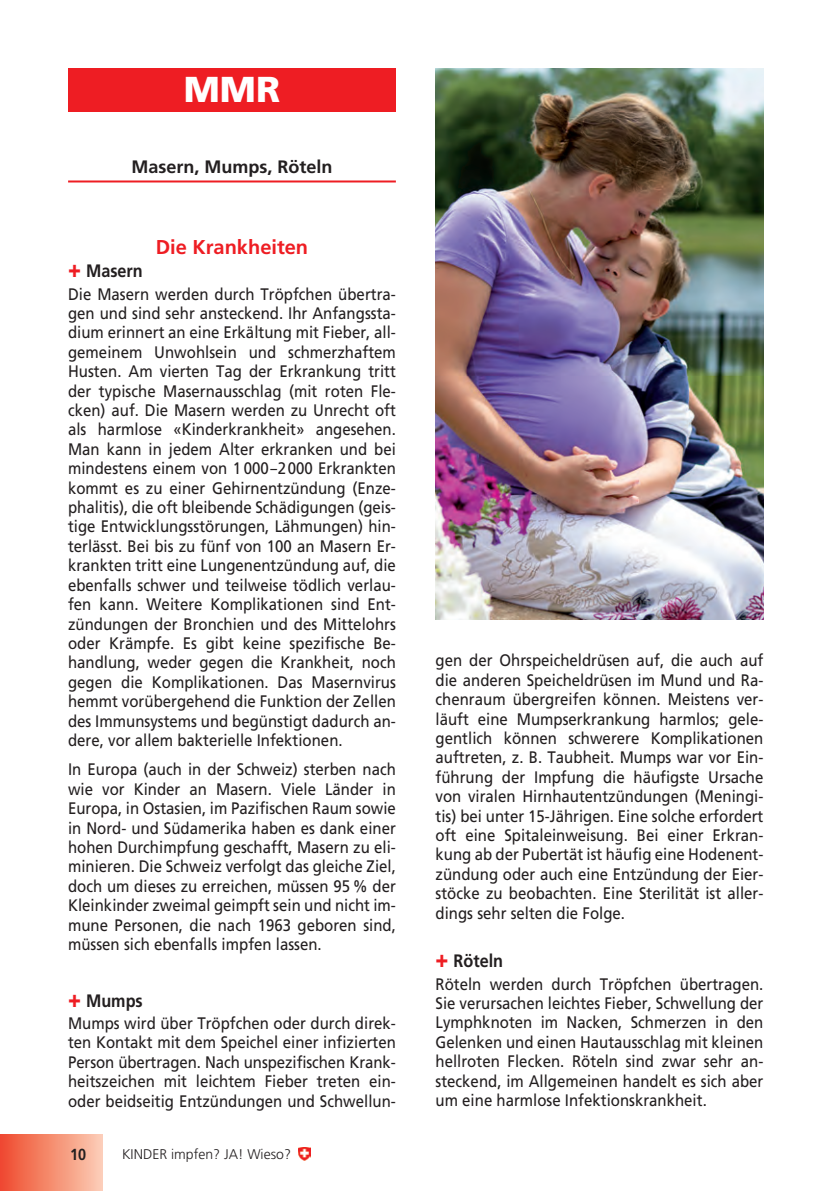
<style>
.page{position:relative;width:840px;height:1191px;background:#fff}
.page>*{position:absolute;margin:0;border:0;box-sizing:border-box;transform-origin:0 0}
.t1{font:900 36px "Frutiger";color:#fff}
.t2{font:700 20px "Frutiger";color:#ee1d23}
.t3{font:700 18px "Frutiger";color:#231f20;scale:.9 1}
.t4{font:700 18px "Frutiger";color:#231f20}
.t5{font:16.6px/19.4px "Frutiger";color:#231f20;text-align:justify;scale:.9 1}
.t6{font:700 16px "Frutiger";color:#231f20;scale:.9 1}
.t7{font:300 14px "Frutiger";color:#231f20}
.s1{font-weight:900;font-size:24px;color:#ee1d23}
</style>
<div class="page">
<div style="left:0;top:1134px;width:102px;height:57px;background:linear-gradient(to right,#ef4a2c,#fbccb3)"></div>
<svg style="left:298px;top:1147px;width:12px;height:13px"></svg>
<hr style="left:68px;top:180px;width:327px;height:2px;background:#ee1d23">
<img style="left:435px;top:68px;width:328px;height:551px">
<div style="left:68px;top:68px;width:327px;height:44px;background:#ee1d23"></div>
<p class="t1" style="left:184px;top:75px;width:98px">MMR</p>
<p class="t4" style="left:131px;top:160px;width:203px">Masern, Mumps, Röteln</p>
<p class="t2" style="left:156px;top:239px;width:154px">Die Krankheiten</p>
<p class="t3" style="left:68px;top:264px;width:84px"><span class="s1">+</span> Masern</p>
<p class="t5" style="left:68px;top:285px;width:365px">Die Masern werden durch Tröpfchen übertra&shy;gen und sind sehr ansteckend. Ihr Anfangssta&shy;dium erinnert an eine Erkältung mit Fieber, all&shy;gemeinem Unwohlsein und schmerzhaftem Husten. Am vierten Tag der Erkrankung tritt der typische Masernausschlag (mit roten Fle&shy;cken) auf. Die Masern werden zu Unrecht oft als harmlose «Kinderkrankheit» angesehen.<br>Man kann in jedem Alter erkranken und bei mindestens einem von 1 000–2000 Erkrankten kommt es zu einer Gehirnentzündung (Enze&shy;phalitis), die oft bleibende Schädigungen (geis&shy;tige Entwicklungsstörungen, Lähmungen) hin&shy;terlässt. Bei bis zu fünf von 100 an Masern Er&shy;krankten tritt eine Lungenentzündung auf, die ebenfalls schwer und teilweise tödlich verlau&shy;fen kann. Weitere Komplikationen sind Ent&shy;zündungen der Bronchien und des Mittelohrs oder Krämpfe. Es gibt keine spezifische Be&shy;handlung, weder gegen die Krankheit, noch gegen die Komplikationen. Das Masernvirus hemmt vorübergehend die Funktion der Zellen des Immunsystems und begünstigt dadurch an&shy;dere, vor allem bakterielle Infektionen.</p>
<p class="t5" style="left:68px;top:761px;width:365px">In Europa (auch in der Schweiz) sterben nach wie vor Kinder an Ma sern. Viele Länder in Europa, in Ostasien, im Pazifischen Raum sowie in Nord- und Südamerika haben es dank einer hohen Durchimpfung geschafft, Masern zu eli&shy;minieren. Die Schweiz verfolgt das gleiche Ziel, doch um dieses zu erreichen, müssen 95 % der Kleinkinder zweimal geimpft sein und nicht im&shy;mune Personen, die nach 1963 geboren sind, müssen sich ebenfalls impfen lassen.</p>
<p class="t3" style="left:68px;top:993px;width:84px"><span class="s1">+</span> Mumps</p>
<p class="t5" style="left:68px;top:1014px;width:365px">Mumps wird über Tröpfchen oder durch direk&shy;ten Kontakt mit dem Speichel einer infizierten Person übertragen. Nach unspezifischen Krank&shy;heitszeichen mit leichtem Fieber treten ein&shy;oder beidseitig Entzündungen und Schwellun-</p>
<p class="t6" style="left:70px;top:1147px;width:19px">10</p>
<p class="t7" style="left:122px;top:1148px;width:170px">KINDER impfen? JA! Wieso?</p>
<p class="t5" style="left:435px;top:652px;width:365px">gen der Ohrspeicheldrüsen auf, die auch auf die anderen Speicheldrüsen im Mund und Ra&shy;chenraum übergreifen können. Meistens ver&shy;läuft eine Mumpserkrankung harmlos; gele&shy;gentlich können schwerere Komplikationen auftreten, z. B. Taubheit. Mumps war vor Ein&shy;führung der Impfung die häufigste Ursache von viralen Hirnhautentzündungen (Meningi&shy;tis) bei unter 15-Jährigen. Eine solche erfordert oft eine Spitaleinweisung. Bei einer Erkran&shy;kung ab der Pubertät ist häufig eine Hodenent&shy;zündung oder auch eine Entzündung der Eier&shy;stöcke zu beobachten. Eine Sterilität ist aller&shy;dings sehr selten die Folge.</p>
<p class="t3" style="left:435px;top:954px;width:76px"><span class="s1">+</span> Röteln</p>
<p class="t5" style="left:435px;top:975px;width:365px">Röteln werden durch Tröpfchen übertragen.<br>Sie verursachen leichtes Fieber, Schwellung der Lymphknoten im Nacken, Schmerzen in den Gelenken und einen Hautausschlag mit kleinen hellroten Flecken. Röteln sind zwar sehr an - steckend, im Allgemeinen handelt es sich aber um eine harmlose Infektionskrankheit.</p>
</div>
